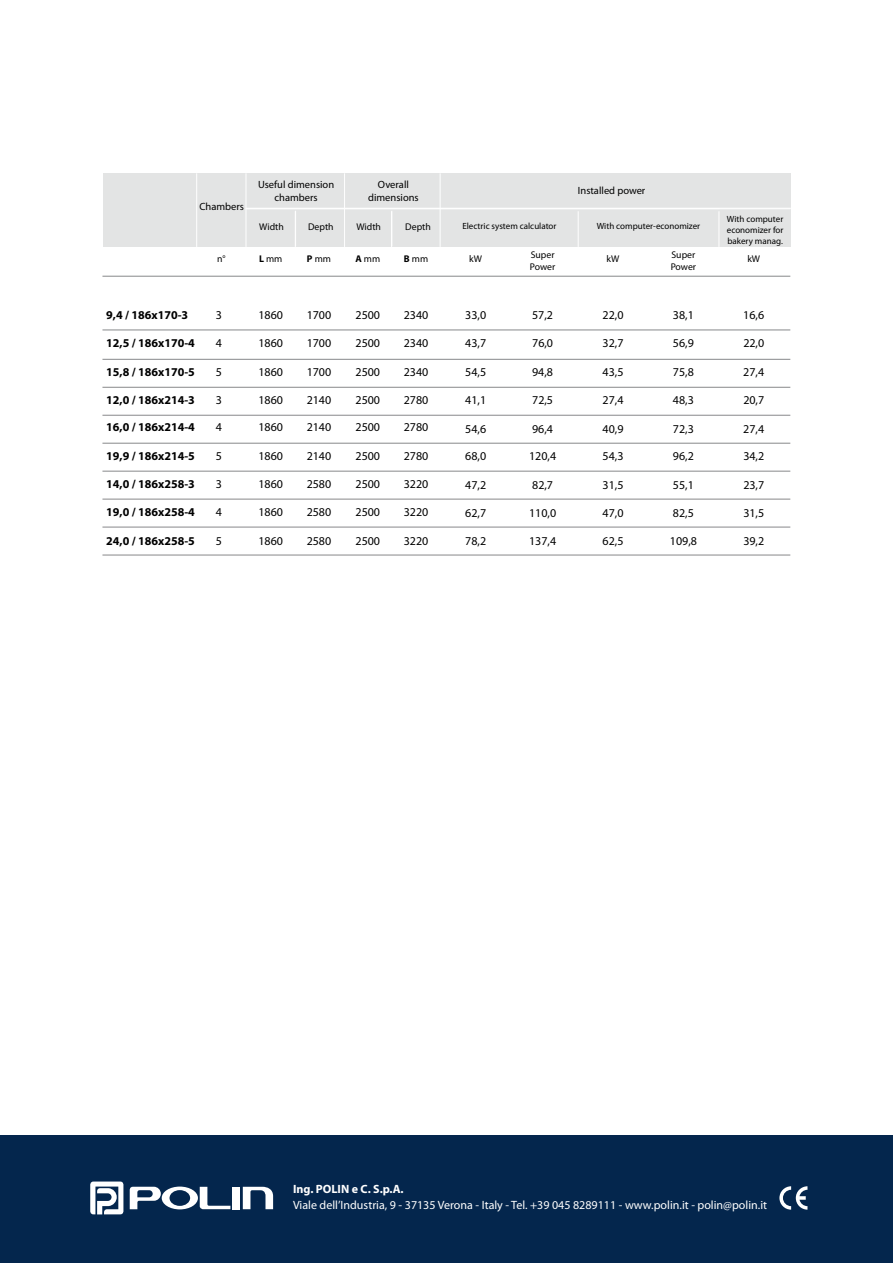
<style>
.page{position:relative;width:893px;height:1263px;background:#fff}
.page>*{position:absolute;margin:0;border:0;box-sizing:border-box;transform-origin:0 0}
.t1{font:12px "Myriad Pro";color:#000}
.t2{font:700 12px "Myriad Pro";color:#000}
.t3{font:12px "Myriad Pro";color:#fff}
.t4{font:700 12px "Myriad Pro";color:#fff}
.t5{font:10.5px/12.6px "Myriad Pro";color:#000;text-align:center}
.t6{font:9.75px/11.7px "Myriad Pro";color:#000}
.t7{font:9px/10.8px "Myriad Pro";color:#000;text-align:justify}
.s1{font-weight:700}
</style>
<div class="page">
<div style="left:0;top:1135px;width:893px;height:128px;background:#04264d"></div>
<svg style="left:243px;top:1187px;width:30px;height:22px"></svg>
<div style="left:232px;top:1187px;width:8px;height:22px;background:#fff"></div>
<svg style="left:90px;top:1181px;width:140px;height:33px"></svg>
<svg style="left:779px;top:1186px;width:28px;height:24px"></svg>
<div style="left:103px;top:173px;width:687px;height:74px;background:#e3e4e4"></div>
<hr style="left:102px;top:415px;width:688px;height:1px;background:#87888a">
<hr style="left:102px;top:276px;width:688px;height:1px;background:#87888a">
<hr style="left:102px;top:499px;width:688px;height:1px;background:#87888a">
<hr style="left:102px;top:443px;width:688px;height:1px;background:#87888a">
<hr style="left:102px;top:387px;width:688px;height:1px;background:#87888a">
<hr style="left:102px;top:359px;width:688px;height:1px;background:#87888a">
<hr style="left:102px;top:330px;width:688px;height:1px;background:#87888a">
<hr style="left:102px;top:471px;width:688px;height:1px;background:#87888a">
<hr style="left:102px;top:555px;width:688px;height:1px;background:#87888a">
<hr style="left:102px;top:527px;width:688px;height:1px;background:#87888a">
<hr style="left:196px;top:173px;width:1px;height:74px;background:#fff">
<hr style="left:295px;top:211px;width:1px;height:36px;background:#fff">
<hr style="left:719px;top:211px;width:1px;height:36px;background:#fff">
<hr style="left:578px;top:211px;width:1px;height:36px;background:#fff">
<hr style="left:391px;top:211px;width:1px;height:36px;background:#fff">
<hr style="left:246px;top:173px;width:1px;height:74px;background:#fff">
<hr style="left:344px;top:173px;width:1px;height:74px;background:#fff">
<hr style="left:440px;top:173px;width:1px;height:74px;background:#fff">
<hr style="left:246px;top:208px;width:545px;height:1px;background:#fff">
<hr style="left:892px;top:0;width:1px;height:64px;background:#04264d">
<p class="t5" style="left:199px;top:200px;width:46px">Chambers</p>
<p class="t5" style="left:258px;top:178px;width:78px">Useful dimension chambers</p>
<p class="t6" style="left:259px;top:221px;width:26px">Width</p>
<p class="t6" style="left:308px;top:221px;width:27px">Depth</p>
<p class="t6" style="left:356px;top:221px;width:26px">Width</p>
<p class="t6" style="left:405px;top:221px;width:27px">Depth</p>
<p class="t5" style="left:368px;top:178px;width:52px">Overall dimensions</p>
<p class="t5" style="left:578px;top:184px;width:69px">Installed power</p>
<p class="t7" style="left:462px;top:221px;width:96px">Electric system calculator</p>
<p class="t7" style="left:727px;top:213px;width:58px">With computer economizer for bakery manag.</p>
<p class="t7" style="left:597px;top:221px;width:105px">With computer-economizer</p>
<p class="t6" style="left:217px;top:253px;width:10px">n°</p>
<p class="t6" style="left:469px;top:253px;width:14px">kW</p>
<p class="t6" style="left:530px;top:249px;width:27px">Super<br>Power</p>
<p class="t6" style="left:671px;top:249px;width:27px">Super<br>Power</p>
<p class="t6" style="left:259px;top:253px;width:25px"><span class="s1">L</span> mm</p>
<p class="t6" style="left:307px;top:253px;width:25px"><span class="s1">P</span> mm</p>
<p class="t6" style="left:355px;top:253px;width:26px"><span class="s1">A</span> mm</p>
<p class="t6" style="left:404px;top:253px;width:26px"><span class="s1">B</span> mm</p>
<p class="t6" style="left:607px;top:253px;width:14px">kW</p>
<p class="t6" style="left:747px;top:253px;width:14px">kW</p>
<p class="t2" style="left:106px;top:307px;width:83px">9,4 / 186x170-3</p>
<p class="t1" style="left:216px;top:307px;width:8px">3</p>
<p class="t1" style="left:258px;top:307px;width:26px">1860</p>
<p class="t1" style="left:307px;top:307px;width:26px">1700</p>
<p class="t1" style="left:355px;top:307px;width:26px">2500</p>
<p class="t1" style="left:404px;top:307px;width:26px">2340</p>
<p class="t1" style="left:465px;top:307px;width:22px">33,0</p>
<p class="t1" style="left:532px;top:307px;width:22px">57,2</p>
<p class="t1" style="left:602px;top:307px;width:22px">22,0</p>
<p class="t1" style="left:673px;top:307px;width:22px">38,1</p>
<p class="t1" style="left:743px;top:307px;width:22px">16,6</p>
<p class="t2" style="left:106px;top:335px;width:90px">12,5 / 186x170-4</p>
<p class="t1" style="left:216px;top:335px;width:8px">4</p>
<p class="t1" style="left:258px;top:335px;width:26px">1860</p>
<p class="t1" style="left:307px;top:335px;width:26px">1700</p>
<p class="t1" style="left:355px;top:335px;width:26px">2500</p>
<p class="t1" style="left:404px;top:335px;width:26px">2340</p>
<p class="t1" style="left:465px;top:335px;width:22px">43,7</p>
<p class="t1" style="left:532px;top:335px;width:22px">76,0</p>
<p class="t1" style="left:603px;top:335px;width:22px">32,7</p>
<p class="t1" style="left:673px;top:335px;width:22px">56,9</p>
<p class="t1" style="left:743px;top:335px;width:22px">22,0</p>
<p class="t2" style="left:106px;top:364px;width:90px">15,8 / 186x170-5</p>
<p class="t1" style="left:216px;top:365px;width:8px">5</p>
<p class="t1" style="left:258px;top:365px;width:26px">1860</p>
<p class="t1" style="left:307px;top:365px;width:26px">1700</p>
<p class="t1" style="left:355px;top:365px;width:26px">2500</p>
<p class="t1" style="left:404px;top:365px;width:26px">2340</p>
<p class="t1" style="left:465px;top:365px;width:22px">54,5</p>
<p class="t1" style="left:532px;top:365px;width:22px">94,8</p>
<p class="t1" style="left:602px;top:365px;width:22px">43,5</p>
<p class="t1" style="left:673px;top:365px;width:22px">75,8</p>
<p class="t1" style="left:743px;top:365px;width:22px">27,4</p>
<p class="t2" style="left:106px;top:392px;width:90px">12,0 / 186x214-3</p>
<p class="t1" style="left:216px;top:393px;width:8px">3</p>
<p class="t1" style="left:258px;top:393px;width:26px">1860</p>
<p class="t1" style="left:307px;top:393px;width:26px">2140</p>
<p class="t1" style="left:355px;top:393px;width:26px">2500</p>
<p class="t1" style="left:404px;top:393px;width:26px">2780</p>
<p class="t1" style="left:465px;top:393px;width:22px">41,1</p>
<p class="t1" style="left:532px;top:393px;width:22px">72,5</p>
<p class="t1" style="left:603px;top:393px;width:22px">27,4</p>
<p class="t1" style="left:673px;top:393px;width:22px">48,3</p>
<p class="t1" style="left:743px;top:393px;width:22px">20,7</p>
<p class="t2" style="left:106px;top:420px;width:90px">16,0 / 186x214-4</p>
<p class="t1" style="left:216px;top:420px;width:8px">4</p>
<p class="t1" style="left:258px;top:420px;width:26px">1860</p>
<p class="t1" style="left:307px;top:420px;width:26px">2140</p>
<p class="t1" style="left:355px;top:420px;width:26px">2500</p>
<p class="t1" style="left:404px;top:420px;width:26px">2780</p>
<p class="t1" style="left:465px;top:421px;width:22px">54,6</p>
<p class="t1" style="left:532px;top:421px;width:22px">96,4</p>
<p class="t1" style="left:602px;top:421px;width:22px">40,9</p>
<p class="t1" style="left:673px;top:421px;width:22px">72,3</p>
<p class="t1" style="left:743px;top:421px;width:22px">27,4</p>
<p class="t2" style="left:106px;top:448px;width:90px">19,9 / 186x214-5</p>
<p class="t1" style="left:216px;top:448px;width:8px">5</p>
<p class="t1" style="left:258px;top:448px;width:26px">1860</p>
<p class="t1" style="left:307px;top:448px;width:26px">2140</p>
<p class="t1" style="left:355px;top:448px;width:26px">2500</p>
<p class="t1" style="left:404px;top:448px;width:26px">2780</p>
<p class="t1" style="left:465px;top:449px;width:22px">68,0</p>
<p class="t1" style="left:529px;top:449px;width:29px">120,4</p>
<p class="t1" style="left:603px;top:449px;width:22px">54,3</p>
<p class="t1" style="left:673px;top:449px;width:22px">96,2</p>
<p class="t1" style="left:743px;top:449px;width:22px">34,2</p>
<p class="t2" style="left:106px;top:476px;width:90px">14,0 / 186x258-3</p>
<p class="t1" style="left:216px;top:476px;width:8px">3</p>
<p class="t1" style="left:258px;top:476px;width:26px">1860</p>
<p class="t1" style="left:307px;top:476px;width:26px">2580</p>
<p class="t1" style="left:355px;top:476px;width:26px">2500</p>
<p class="t1" style="left:404px;top:476px;width:26px">3220</p>
<p class="t1" style="left:465px;top:477px;width:22px">47,2</p>
<p class="t1" style="left:532px;top:477px;width:22px">82,7</p>
<p class="t1" style="left:603px;top:477px;width:22px">31,5</p>
<p class="t1" style="left:673px;top:477px;width:22px">55,1</p>
<p class="t1" style="left:743px;top:477px;width:22px">23,7</p>
<p class="t2" style="left:106px;top:504px;width:90px">19,0 / 186x258-4</p>
<p class="t2" style="left:106px;top:533px;width:90px">24,0 / 186x258-5</p>
<p class="t1" style="left:216px;top:505px;width:8px">4</p>
<p class="t1" style="left:216px;top:533px;width:8px">5</p>
<p class="t1" style="left:258px;top:505px;width:26px">1860</p>
<p class="t1" style="left:258px;top:533px;width:26px">1860</p>
<p class="t1" style="left:307px;top:505px;width:26px">2580</p>
<p class="t1" style="left:307px;top:533px;width:26px">2580</p>
<p class="t1" style="left:355px;top:505px;width:26px">2500</p>
<p class="t1" style="left:355px;top:533px;width:26px">2500</p>
<p class="t1" style="left:404px;top:505px;width:26px">3220</p>
<p class="t1" style="left:404px;top:533px;width:26px">3220</p>
<p class="t1" style="left:465px;top:506px;width:22px">62,7</p>
<p class="t1" style="left:465px;top:533px;width:22px">78,2</p>
<p class="t1" style="left:529px;top:506px;width:29px">110,0</p>
<p class="t1" style="left:529px;top:533px;width:29px">137,4</p>
<p class="t1" style="left:603px;top:506px;width:22px">47,0</p>
<p class="t1" style="left:603px;top:533px;width:22px">62,5</p>
<p class="t1" style="left:673px;top:506px;width:22px">82,5</p>
<p class="t1" style="left:670px;top:533px;width:29px">109,8</p>
<p class="t1" style="left:743px;top:506px;width:22px">31,5</p>
<p class="t1" style="left:743px;top:533px;width:22px">39,2</p>
<p class="t4" style="left:293px;top:1181px;width:112px">Ing. POLIN e C. S.p.A.</p>
<p class="t3" style="left:293px;top:1198px;width:475px">Viale dell’Industria, 9 - 37135 Verona - Italy - Tel. +39 045 8289111 - www.polin.it - polin@polin.it</p>
</div>
